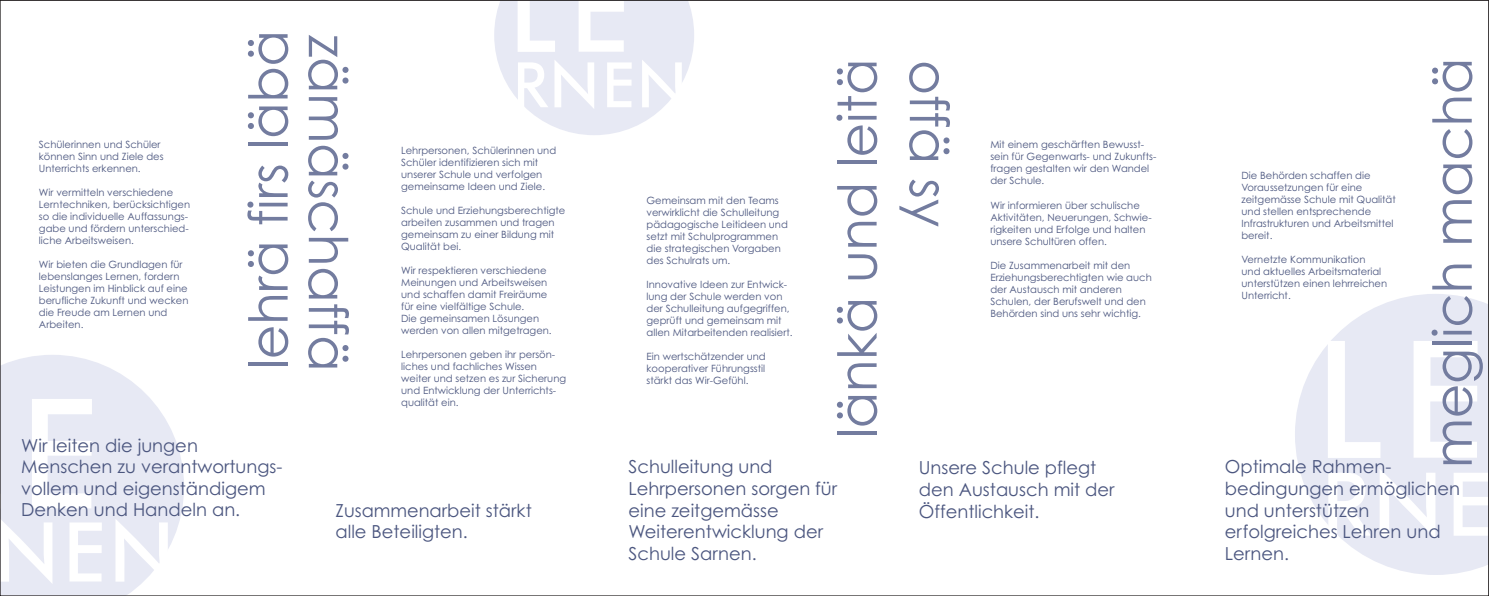
<style>
.page{position:relative;width:1489px;height:596px;background:#fff}
.page>*{position:absolute;margin:0;border:0;box-sizing:border-box;transform-origin:0 0}
.t1{font:53.6px "Century Gothic";letter-spacing:-.01em;color:#737c9f}
.t2{font:18px/21.5px "Century Gothic";color:#4b567f}
.t3{font:10px/12px "Century Gothic";color:#4b567f}
</style>
<div class="page">
<svg style="left:494px;top:2px;width:200px;height:133px"></svg>
<svg style="left:2px;top:355px;width:182px;height:238px;fill:#e7e9f4"></svg>
<svg style="left:32px;top:398px;width:60px;height:110px"></svg>
<svg style="left:2px;top:518px;width:50px;height:65px"></svg>
<svg style="left:69px;top:522px;width:33px;height:59px"></svg>
<svg style="left:115px;top:518px;width:53px;height:65px"></svg>
<svg style="left:1295px;top:294px;width:191px;height:280px;fill:#e7e9f4"></svg>
<svg style="left:1327px;top:341px;width:53px;height:116px"></svg>
<svg style="left:1413px;top:341px;width:64px;height:116px"></svg>
<svg style="left:1328px;top:472px;width:42px;height:63px"></svg>
<svg style="left:1379px;top:468px;width:56px;height:70px"></svg>
<svg style="left:1453px;top:472px;width:33px;height:63px"></svg>
<p class="t3" style="left:39px;top:139px;width:126px">Schülerinnen und Schüler können Sinn und Ziele des<br>Unterrichts erkennen.</p>
<p class="t3" style="left:39px;top:187px;width:153px">Wir vermitteln verschiedene<br>Lerntechniken, berücksichtigen so die individuelle Auffassungs&shy;gabe und fördern unterschied&shy;liche Arbeitsweisen.</p>
<p class="t3" style="left:39px;top:259px;width:151px">Wir bieten die Grundlagen für lebenslanges Lernen, fordern<br>Leistungen im Hinblick auf eine berufliche Zukunft und wecken die Freude am Lernen und<br>Arbeiten.</p>
<h1 class="t1" style="left:248px;top:369px;width:341px;rotate:-90deg">lehrä firs läbä</h1>
<h2 class="t2" style="left:21px;top:436px;width:263px">Wir leiten die jungen<br>Menschen zu verantwortungs&shy;vollem und eigenständigem<br>Denken und Handeln an.</h2>
<h1 class="t1" style="left:348px;top:34px;width:338px;rotate:90deg">zämäschaffä</h1>
<p class="t3" style="left:401px;top:145px;width:156px">Lehrpersonen, Schülerinnen und<br>Schüler identifizieren sich mit unserer Schule und verfolgen gemeinsame Ideen und Ziele.</p>
<p class="t3" style="left:401px;top:205px;width:166px">Schule und Erziehungsberechtigte arbeiten zusammen und tragen gemeinsam zu einer Bildung mit<br>Qualität bei.</p>
<p class="t3" style="left:401px;top:265px;width:152px">Wir respektieren verschiedene<br>Meinungen und Arbeitsweisen und schaffen damit Freiräume für eine vielfältige Schule.<br>Die gemeinsamen Lösungen werden von allen mitgetragen.</p>
<p class="t3" style="left:401px;top:349px;width:166px">Lehrpersonen geben ihr persön&shy;liches und fachliches Wissen weiter und setzen es zur Sicherung und Entwicklung der Unterrichts&shy;qualität ein.</p>
<h2 class="t2" style="left:335px;top:501px;width:198px">Zusammenarbeit stärkt alle Beteiligten.</h2>
<h1 class="t1" style="left:837px;top:438px;width:381px;rotate:-90deg">länkä und leitä</h1>
<h1 class="t1" style="left:1431px;top:468px;width:412px;rotate:-90deg">meglich machä</h1>
<h1 class="t1" style="left:949px;top:60px;width:169px;rotate:90deg">offä sy</h1>
<p class="t3" style="left:990px;top:140px;width:167px">Mit einem geschärften Bewusst&shy;sein für Gegenwarts- und Zukunfts&shy;fragen gestalten wir den Wandel der Schule.</p>
<p class="t3" style="left:990px;top:200px;width:163px">Wir informieren über schulische<br>Aktivitäten, Neuerungen, Schwie&shy;rigkeiten und Erfolge und halten unsere Schultüren offen.</p>
<p class="t3" style="left:990px;top:260px;width:163px">Die Zusammenarbeit mit den<br>Erziehungsberechtigten wie auch der Austausch mit anderen<br>Schulen, der Berufswelt und den<br>Behörden sind uns sehr wichtig.</p>
<p class="t3" style="left:1241px;top:170px;width:156px">Die Behörden schaffen die<br>Voraussetzungen für eine zeitgemässe Schule mit Qualität und stellen entsprechende<br>Infrastrukturen und Arbeitsmittel bereit.</p>
<p class="t3" style="left:1241px;top:254px;width:147px">Vernetzte Kommunikation<br>und aktuelles Arbeitsmaterial unterstützen einen lehrreichen<br>Unterricht.</p>
<p class="t3" style="left:646px;top:195px;width:143px">Gemeinsam mit den Teams verwirklicht die Schulleitung pädagogische Leitideen und setzt mit Schulprogrammen die strategischen Vorgaben des Schulrats um.</p>
<p class="t3" style="left:646px;top:279px;width:148px">Innovative Ideen zur Entwick&shy;lung der Schule werden von der Schulleitung aufgegriffen, geprüft und gemeinsam mit allen Mitarbeitenden realisiert.</p>
<p class="t3" style="left:646px;top:351px;width:121px;text-align:justify">Ein wertschätzender und kooperativer Führungsstil stärkt das Wir-Gefühl.</p>
<h2 class="t2" style="left:628px;top:457px;width:210px">Schulleitung und<br>Lehrpersonen sorgen für eine zeitgemässe<br>Weiterentwicklung der<br>Schule Sarnen.</h2>
<h2 class="t2" style="left:918px;top:458px;width:197px">Unsere Schule pflegt den Austausch mit der<br>Öffentlichkeit.</h2>
<h2 class="t2" style="left:1224px;top:457px;width:237px">Optimale Rahmen&shy;bedingungen ermöglichen und unterstützen erfolgreiches Lehren und<br>Lernen.</h2>
</div>
